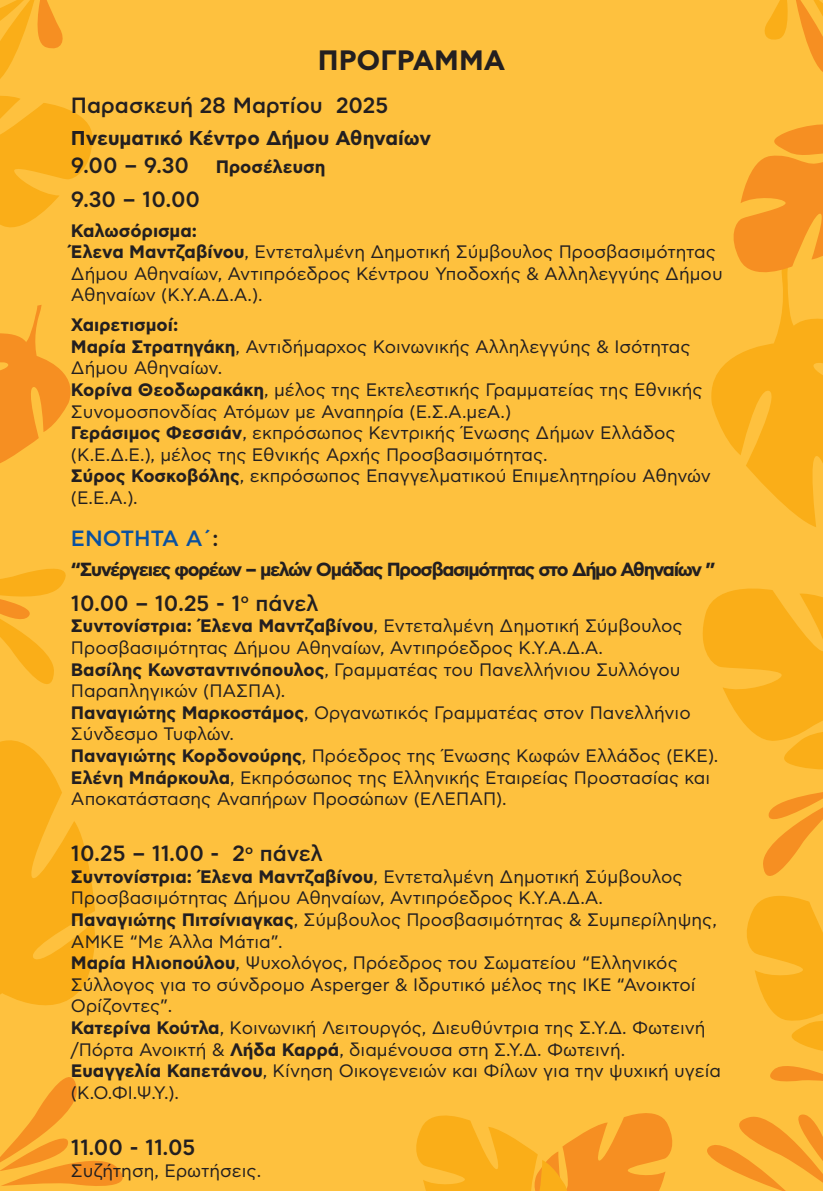
<style>
.page{position:relative;width:823px;height:1191px;background:#fff}
.page>*{position:absolute;margin:0;border:0;box-sizing:border-box;transform-origin:0 0}
.t1{font:700 28px "CF Asty Std";color:#231f20}
.t2{font:500 22px "CF Asty Std";color:#231f20}
.t3{font:500 22px "CF Asty Std";color:#0a51a0}
.t4{font:700 20px "CF Asty Std";color:#231f20}
.t5{font:700 19px "CF Asty Std";letter-spacing:-.065em;color:#231f20}
.t6{font:18px/21.6px "CF Asty Std";color:#231f20}
.t7{font:700 18px "CF Asty Std";color:#231f20}
.s1{font-weight:500;font-size:22px}
.s2{font-weight:700}
.s3{color:#231f20}
</style>
<div class="page">
<div style="left:0;top:0;width:822px;height:1191px;background:#fec13e"></div>
<svg style="left:0;top:1077px;width:123px;height:109px"></svg>
<svg style="left:707px;top:1114px;width:115px;height:77px"></svg>
<svg style="left:0;top:0;width:93px;height:228px"></svg>
<svg style="left:0;top:305px;width:71px;height:158px"></svg>
<svg style="left:0;top:568px;width:66px;height:116px"></svg>
<svg style="left:416px;top:1113px;width:257px;height:78px"></svg>
<svg style="left:0;top:740px;width:95px;height:266px"></svg>
<svg style="left:702px;top:0;width:120px;height:1082px"></svg>
<h1 class="t1" style="left:318px;top:43px;width:188px">ΠΡΟΓΡΑΜΜΑ</h1>
<p class="t2" style="left:71px;top:92px;width:319px">Παρασκευή 28 Μαρτίου 2025</p>
<p class="t4" style="left:71px;top:126px;width:361px">Πνευματικό Κέντρο Δήμου Αθηναίων</p>
<p class="t7" style="left:71px;top:156px;width:256px"><span class="s1">9.00 – 9.30</span> Προσέλευση</p>
<p class="t2" style="left:71px;top:187px;width:131px">9.30 – 10.00</p>
<p class="t6" style="left:71px;top:220px;width:653px"><span class="s2">Καλωσόρισμα:<br>Έλενα Μαντζαβίνου</span>, Εντεταλμένη Δημοτική Σύμβουλος Προσβασιμότητας Δήμου Αθηναίων, Αντιπρόεδρος Κέντρου Υποδοχής &amp; Αλληλεγγύης Δήμου Αθηναίων (Κ.Υ.Α.Δ.Α.).</p>
<p class="t6" style="left:71px;top:314px;width:641px"><span class="s2">Χαιρετισμοί:<br>Μαρία Στρατηγάκη</span>, Αντιδήμαρχος Κοινωνικής Αλληλεγγύης &amp; Ισότητας Δήμου Αθηναίων.<br><span class="s2">Κορίνα Θεοδωρακάκη</span>, μέλος της Εκτελεστικής Γραμματείας της Εθνικής Συνομοσπονδίας Ατόμων με Αναπηρία (Ε.Σ.Α.μεΑ.)<br><span class="s2">Γεράσιμος Φεσσιάν</span>, εκπρόσωπος Κεντρικής Ένωσης Δήμων Ελλάδος (Κ.Ε.Δ.Ε.), μέλος της Εθνικής Αρχής Προσβασιμότητας.<br><span class="s2">Σύρος Κοσκοβόλης</span>, εκπρόσωπος Επαγγελματικού Επιμελητηρίου Αθηνών (Ε.Ε.Α.).</p>
<p class="t3" style="left:71px;top:526px;width:149px">ΕΝΟΤΗΤΑ Α΄<span class="s3">:</span></p>
<p class="t5" style="left:71px;top:558px;width:646px">“Συνέργειες φορέων – μελών Ομάδας Προσβασιμότητας στο Δήμο Αθηναίων ”</p>
<p class="t2" style="left:71px;top:590px;width:249px">10.00 – 10.25 - 1<sup>ο</sup> πάνελ</p>
<p class="t6" style="left:71px;top:616px;width:648px"><span class="s2">Συντονίστρια: Έλενα Μαντζαβίνου</span>, Εντεταλμένη Δημοτική Σύμβουλος Προσβασιμότητας Δήμου Αθηναίων, Αντιπρόεδρος Κ.Υ.Α.Δ.Α.<br><span class="s2">Βασίλης Κωνσταντινόπουλος</span>, Γραμματέας του Πανελλήνιου Συλλόγου Παραπληγικών (ΠΑΣΠΑ).<br><span class="s2">Παναγιώτης Μαρκοστάμος</span>, Οργανωτικός Γραμματέας στον Πανελλήνιο Σύνδεσμο Τυφλών.<br><span class="s2">Παναγιώτης Κορδονούρης</span>, Πρόεδρος της Ένωσης Κωφών Ελλάδος (ΕΚΕ).<br><span class="s2">Ελένη Μπάρκουλα</span>, Εκπρόσωπος της Ελληνικής Εταιρείας Προστασίας και Αποκατάστασης Αναπήρων Προσώπων (ΕΛΕΠΑΠ).</p>
<p class="t2" style="left:71px;top:841px;width:253px">10.25 – 11.00 - 2<sup>ο</sup> πάνελ</p>
<p class="t6" style="left:71px;top:866px;width:651px"><span class="s2">Συντονίστρια: Έλενα Μαντζαβίνου</span>, Εντεταλμένη Δημοτική Σύμβουλος Προσβασιμότητας Δήμου Αθηναίων, Αντιπρόεδρος Κ.Υ.Α.Δ.Α.<br><span class="s2">Παναγιώτης Πιτσίνιαγκας</span>, Σύμβουλος Προσβασιμότητας &amp; Συμπερίληψης, ΑΜΚΕ “Με Άλλα Μάτια”.<br><span class="s2">Μαρία Ηλιοπούλου</span>, Ψυχολόγος, Πρόεδρος του Σωματείου “Ελληνικός Σύλλογος για το σύνδρομο Asperger &amp; Ιδρυτικό μέλος της ΙΚΕ “Ανοικτοί Ορίζοντες”.<br><span class="s2">Κατερίνα Κούτλα</span>, Κοινωνική Λειτουργός, Διευθύντρια της Σ.Υ.Δ. Φωτεινή /Πόρτα Ανοικτή &amp; <span class="s2">Λήδα Καρρά</span>, διαμένουσα στη Σ.Υ.Δ. Φωτεινή.<br><span class="s2">Ευαγγελία Καπετάνου</span>, Κίνηση Οικογενειών και Φίλων για την ψυχική υγεία (Κ.Ο.ΦΙ.Ψ.Υ.).</p>
<p class="t2" style="left:71px;top:1134px;width:126px">11.00 - 11.05</p>
<p class="t6" style="left:71px;top:1160px;width:192px">Συζήτηση, Ερωτήσεις.</p>
</div>
